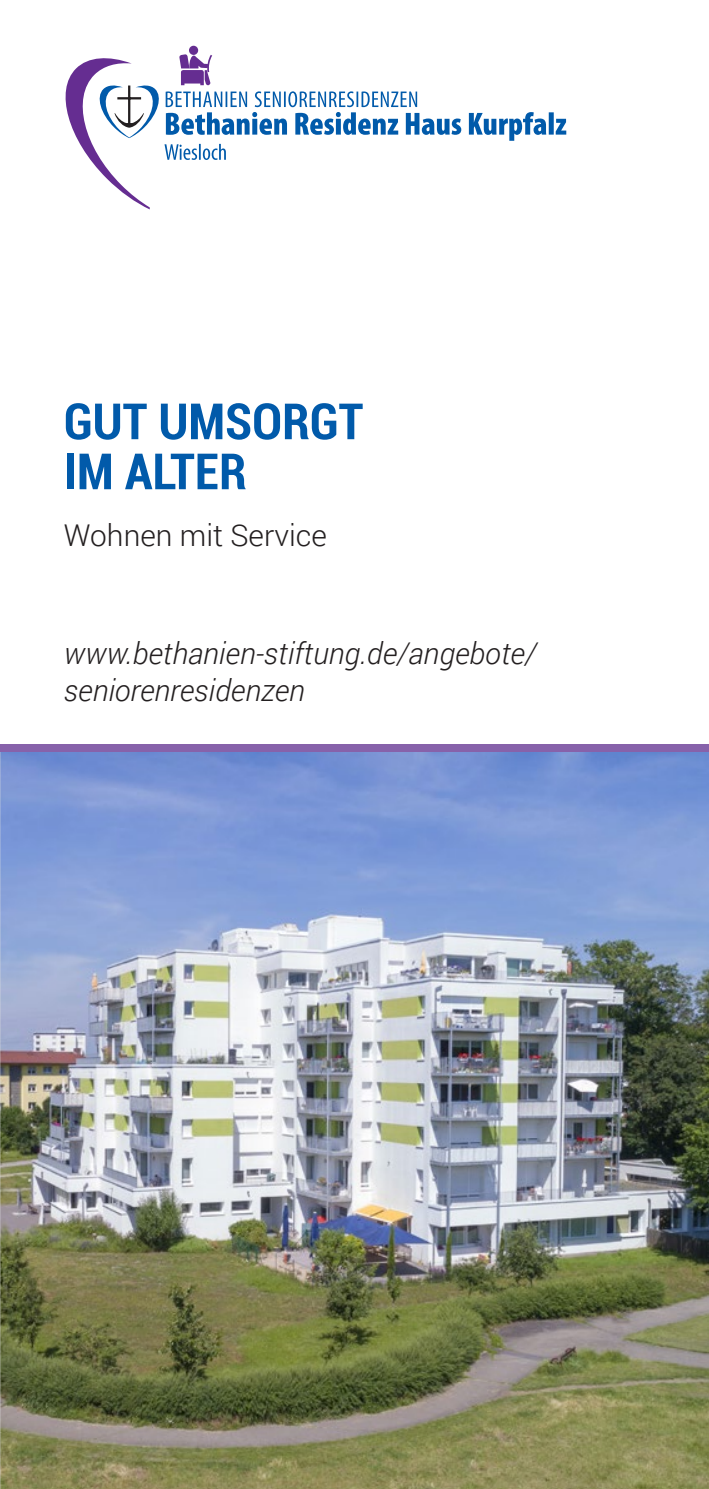
<style>
.page{position:relative;width:709px;height:1489px;background:#fff}
.page>*{position:absolute;margin:0;border:0;box-sizing:border-box;transform-origin:0 0}
.t1{font:700 condensed 50px/50px "Roboto";color:#015aaa}
.t2{font:italic 300 30px/37.5px "Roboto";color:#231f20}
.t3{font:300 30px "Roboto";color:#231f20}
</style>
<div class="page">
<img style="left:1px;top:751px;width:708px;height:737px">
<svg style="left:0;top:751px;width:1px;height:737px"></svg>
<div style="left:189px;top:46px;width:9px;height:9px;background:#652d91;border-radius:50%"></div>
<svg style="left:66px;top:53px;width:500px;height:156px"></svg>
<div style="left:0;top:744px;width:709px;height:7px;background:#8762aa"></div>
<h1 class="t1" style="left:64px;top:394px;width:301px">GUT UMSORGT<br>IM ALTER</h1>
<p class="t3" style="left:64px;top:514px;width:265px">Wohnen mit Service</p>
<p class="t2" style="left:64px;top:633px;width:474px">www.bethanien-stiftung.de/angebote/ seniorenresidenzen</p>
</div>
